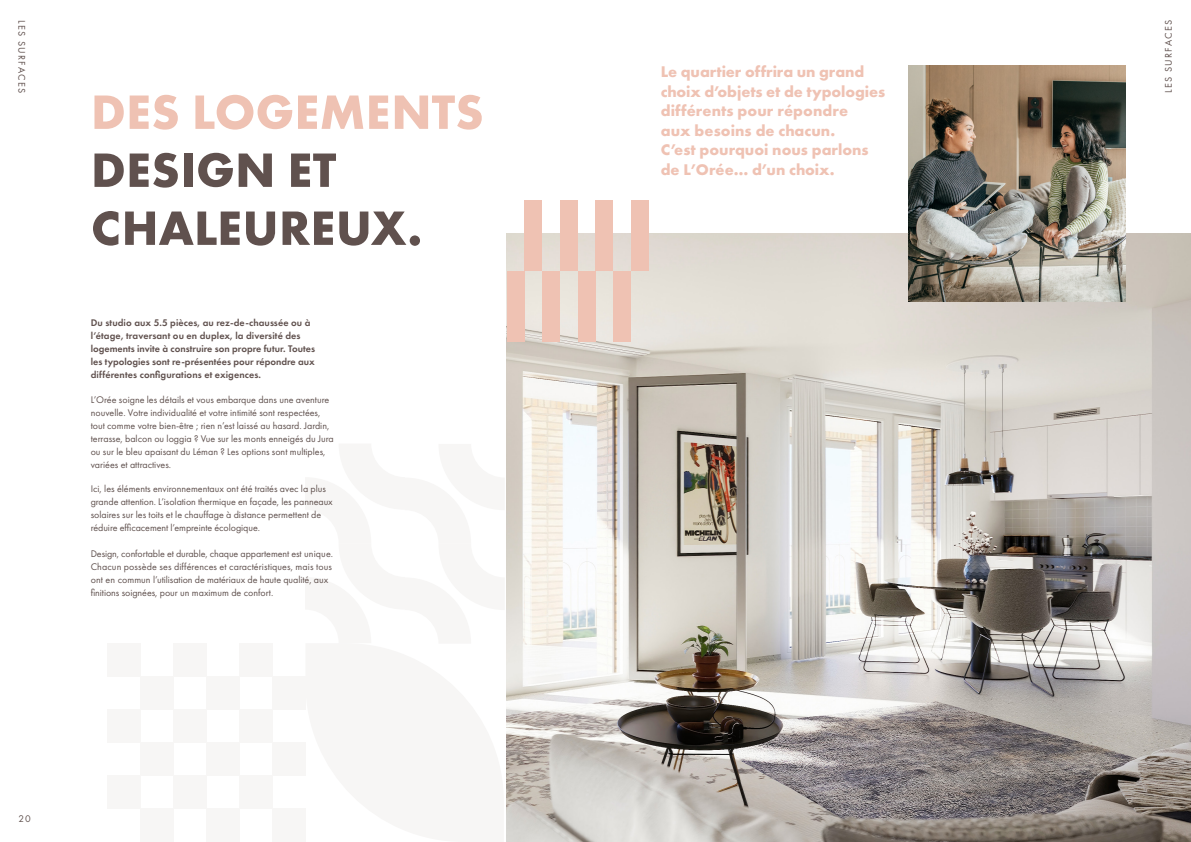
<style>
.page{position:relative;width:1191px;height:842px;background:#fff}
.page>*{position:absolute;margin:0;border:0;box-sizing:border-box;transform-origin:0 0}
.t1{font:700 50px/58px "Futura PT";letter-spacing:.01em;color:#60514e}
.t2{font:700 50px "Futura PT";letter-spacing:.005em;color:#efc2b3}
.t3{font:700 16px/19.5px "Futura PT";color:#efc2b3}
.t4{font:10px/13px "Futura PT";color:#60514e}
.t5{font:600 10px/13px "Futura PT";color:#60514e}
.t6{font:10px "Futura PT";letter-spacing:.13em;color:#60514e}
</style>
<div class="page">
<img style="left:507px;top:234px;width:684px;height:608px">
<img style="left:908px;top:65px;width:217px;height:237px">
<div style="left:206px;top:809px;width:34px;height:33px;background:#f7f6f5"></div>
<div style="left:240px;top:776px;width:33px;height:33px;background:#f7f6f5"></div>
<div style="left:273px;top:742px;width:33px;height:34px;background:#f7f6f5"></div>
<div style="left:273px;top:809px;width:33px;height:33px;background:#f7f6f5"></div>
<div style="left:140px;top:809px;width:33px;height:33px;background:#f7f6f5"></div>
<div style="left:173px;top:776px;width:33px;height:33px;background:#f7f6f5"></div>
<div style="left:206px;top:742px;width:34px;height:34px;background:#f7f6f5"></div>
<div style="left:107px;top:776px;width:33px;height:33px;background:#f7f6f5"></div>
<div style="left:140px;top:742px;width:33px;height:34px;background:#f7f6f5"></div>
<div style="left:173px;top:643px;width:33px;height:33px;background:#f7f6f5"></div>
<div style="left:140px;top:676px;width:33px;height:33px;background:#f7f6f5"></div>
<div style="left:107px;top:709px;width:33px;height:33px;background:#f7f6f5"></div>
<div style="left:107px;top:643px;width:33px;height:33px;background:#f7f6f5"></div>
<div style="left:240px;top:643px;width:33px;height:33px;background:#f7f6f5"></div>
<div style="left:206px;top:676px;width:34px;height:33px;background:#f7f6f5"></div>
<div style="left:173px;top:709px;width:33px;height:33px;background:#f7f6f5"></div>
<div style="left:273px;top:676px;width:33px;height:33px;background:#f7f6f5"></div>
<div style="left:240px;top:709px;width:33px;height:33px;background:#f7f6f5"></div>
<div style="left:507px;top:271px;width:17px;height:71px;background:#efc2b3"></div>
<div style="left:542px;top:271px;width:18px;height:71px;background:#efc2b3"></div>
<div style="left:560px;top:200px;width:17px;height:71px;background:#efc2b3"></div>
<div style="left:524px;top:200px;width:18px;height:71px;background:#efc2b3"></div>
<div style="left:578px;top:271px;width:17px;height:71px;background:#efc2b3"></div>
<div style="left:613px;top:271px;width:18px;height:71px;background:#efc2b3"></div>
<div style="left:631px;top:200px;width:17px;height:71px;background:#efc2b3"></div>
<div style="left:595px;top:200px;width:18px;height:71px;background:#efc2b3"></div>
<p class="t6" style="left:28px;top:20px;width:75px;rotate:90deg">LES SURFACES</p>
<h1 class="t2" style="left:91px;top:80px;width:394px">DES LOGEMENTS</h1>
<h1 class="t1" style="left:91px;top:140px;width:333px">DESIGN ET<br>CHALEUREUX.</h1>
<p class="t5" style="left:91px;top:316px;width:226px">Du studio aux 5.5 pièces, au rez-de-chaussée ou à l’étage, traversant ou en duplex, la diversité des logements invite à construire son propre futur. Toutes les typologies sont re-présentées pour répondre aux différentes configurations et exigences.</p>
<p class="t4" style="left:91px;top:393px;width:244px">L’Orée soigne les détails et vous embarque dans une aventure nouvelle. Votre individualité et votre intimité sont respectées, tout comme votre bien-être ; rien n’est laissé au hasard. Jardin, terrasse, balcon ou loggia ? Vue sur les monts enneigés du Jura ou sur le bleu apaisant du Léman ? Les options sont multiples, variées et attractives.</p>
<p class="t4" style="left:91px;top:482px;width:244px">Ici, les éléments environnementaux ont été traités avec la plus grande attention. L’isolation thermique en façade, les panneaux solaires sur les toits et le chauffage à distance permettent de réduire efficacement l’empreinte écologique.</p>
<p class="t4" style="left:91px;top:547px;width:244px">Design, confortable et durable, chaque appartement est unique.<br>Chacun possède ses différences et caractéristiques, mais tous ont en commun l’utilisation de matériaux de haute qualité, aux finitions soignées, pour un maximum de confort.</p>
<p class="t4" style="left:18px;top:812px;width:14px">20</p>
<h2 class="t3" style="left:660px;top:62px;width:226px">Le quartier offrira un grand choix d’objets et de typologies différents pour répondre<br>aux besoins de chacun.<br>C’est pourquoi nous parlons de L’Orée… d’un choix.</h2>
<p class="t6" style="left:1162px;top:93px;width:75px;rotate:-90deg">LES SURFACES</p>
</div>
